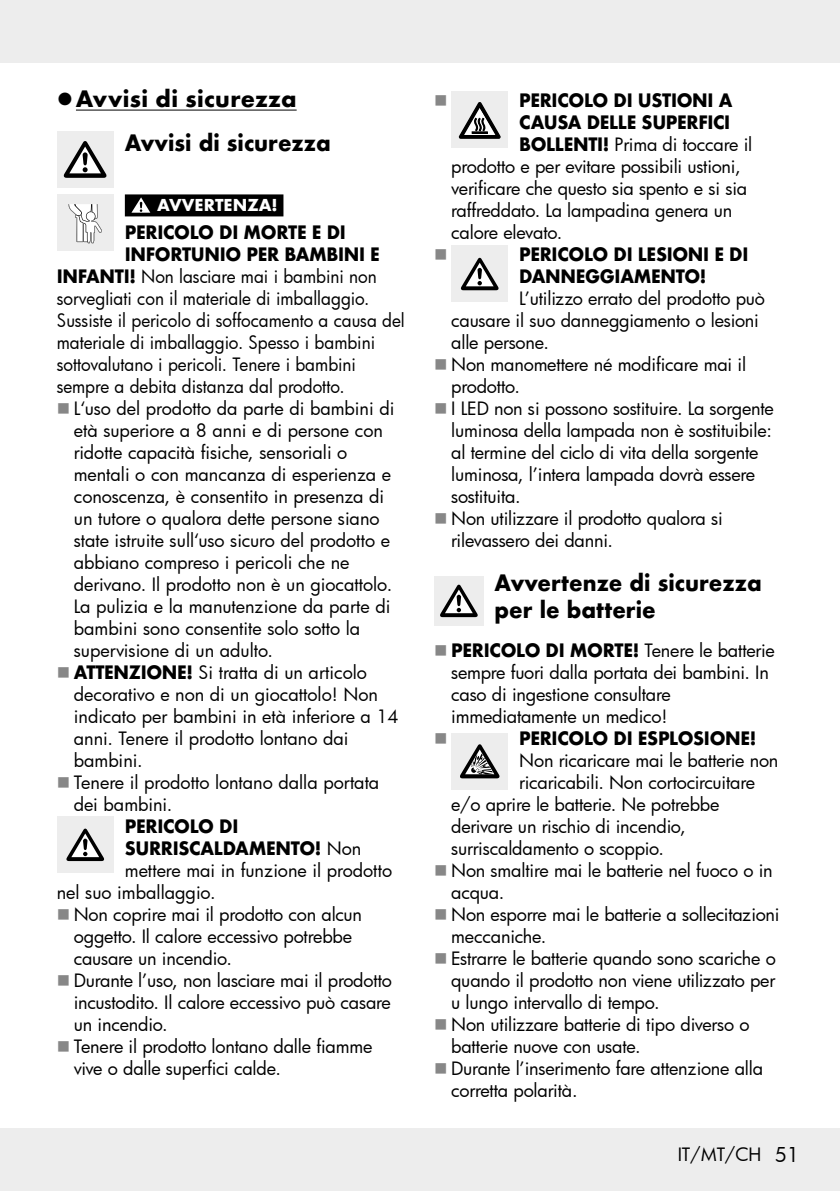
<style>
.page{position:relative;width:840px;height:1191px;background:#fff}
.page>*{position:absolute;margin:0;border:0;box-sizing:border-box;transform-origin:0 0}
.t1{font:700 22px/44px "Futura";color:#000}
.t2{font:700 22px/26.4px "Futura";color:#000;scale:.95 1}
.t3{font:18px/22px "Futura";letter-spacing:-.01em;color:#000}
.t4{font:18px "Futura";letter-spacing:-.01em;color:#000;scale:.95 1}
.t5{font:700 18px/22px "Futura";letter-spacing:-.02em;color:#000;scale:.95 1}
.t6{font:700 16px "Futura";color:#fff}
.s1{font-weight:700}
.s2{font-weight:400}
.s3{font-size:20px}
</style>
<div class="page">
<div style="left:0;top:0;width:839px;height:62px;background:#ededed"></div>
<div style="left:0;top:1128px;width:839px;height:63px;background:#ededed"></div>
<hr style="left:76px;top:110px;width:220px;height:1px;background:#000">
<div style="left:125px;top:194px;width:158px;height:22px;background:#000"></div>
<div style="left:57px;top:131px;width:56px;height:57px;background:#ededed"></div>
<svg style="left:64px;top:141px;width:42px;height:37px"></svg>
<div style="left:57px;top:194px;width:56px;height:57px;background:#ededed"></div>
<svg style="left:68px;top:204px;width:34px;height:39px"></svg>
<svg style="left:131px;top:197px;width:19px;height:16px"></svg>
<div style="left:57px;top:816px;width:56px;height:57px;background:#ededed"></div>
<svg style="left:66px;top:828px;width:38px;height:33px"></svg>
<div style="left:451px;top:91px;width:56px;height:57px;background:#ededed"></div>
<svg style="left:458px;top:102px;width:43px;height:37px"></svg>
<div style="left:451px;top:245px;width:56px;height:57px;background:#ededed"></div>
<svg style="left:460px;top:258px;width:38px;height:32px"></svg>
<div style="left:434px;top:576px;width:49px;height:49px;background:#ededed"></div>
<svg style="left:440px;top:584px;width:37px;height:33px"></svg>
<div style="left:451px;top:733px;width:56px;height:56px;background:#ededed"></div>
<svg style="left:460px;top:744px;width:39px;height:34px"></svg>
<p class="t1" style="left:125px;top:77px;width:207px;text-indent:-49px">Avvisi di sicurezza<br>Avvisi di sicurezza</p>
<p class="t6" style="left:157px;top:193px;width:122px">AVVERTENZA!</p>
<p class="t5" style="left:125px;top:221px;width:234px">PERICOLO DI MORTE E DI</p>
<p class="t5" style="left:125px;top:243px;width:270px">INFORTUNIO PER BAMBINI E</p>
<p class="t4" style="left:57px;top:264px;width:338px"><span class="s1">INFANTI!</span> Non lasciare mai i bambini non</p>
<p class="t4" style="left:57px;top:286px;width:330px">sorvegliati con il materiale di imballaggio.</p>
<p class="t4" style="left:57px;top:308px;width:367px">Sussiste il pericolo di soffocamento a causa del</p>
<p class="t4" style="left:57px;top:330px;width:336px">materiale di imballaggio. Spesso i bambini</p>
<p class="t4" style="left:57px;top:352px;width:316px">sottovalutano i pericoli. Tenere i bambini</p>
<p class="t4" style="left:57px;top:374px;width:304px">sempre a debita distanza dal prodotto.</p>
<p class="t3" style="left:74px;top:397px;width:322px">L‘uso del prodotto da parte di bambini di</p>
<p class="t3" style="left:74px;top:419px;width:310px">età superiore a 8 anni e di persone con</p>
<p class="t3" style="left:74px;top:441px;width:275px">ridotte capacità fisiche, sensoriali o</p>
<p class="t3" style="left:74px;top:463px;width:318px">mentali o con mancanza di esperienza e</p>
<p class="t3" style="left:74px;top:485px;width:312px">conoscenza, è consentito in presenza di</p>
<p class="t3" style="left:74px;top:507px;width:307px">un tutore o qualora dette persone siano</p>
<p class="t3" style="left:74px;top:529px;width:317px">state istruite sull‘uso sicuro del prodotto e</p>
<p class="t3" style="left:74px;top:551px;width:277px">abbiano compreso i pericoli che ne</p>
<p class="t3" style="left:74px;top:573px;width:320px">derivano. Il prodotto non è un giocattolo.</p>
<p class="t3" style="left:74px;top:595px;width:318px">La pulizia e la manutenzione da parte di</p>
<p class="t3" style="left:74px;top:617px;width:288px">bambini sono consentite solo sotto la</p>
<p class="t3" style="left:74px;top:639px;width:201px">supervisione di un adulto.</p>
<p class="t3" style="left:74px;top:661px;width:294px"><span class="s1">ATTENZIONE!</span> Si tratta di un articolo</p>
<p class="t3" style="left:74px;top:683px;width:305px">decorativo e non di un giocattolo! Non</p>
<p class="t3" style="left:74px;top:705px;width:326px">indicato per bambini in età inferiore a 14</p>
<p class="t3" style="left:74px;top:727px;width:276px">anni. Tenere il prodotto lontano dai</p>
<p class="t3" style="left:74px;top:749px;width:70px">bambini.</p>
<p class="t3" style="left:74px;top:771px;width:307px">Tenere il prodotto lontano dalla portata</p>
<p class="t3" style="left:74px;top:793px;width:100px">dei bambini.</p>
<p class="t5" style="left:125px;top:815px;width:121px">PERICOLO DI</p>
<p class="t5" style="left:125px;top:837px;width:250px">SURRISCALDAMENTO! <span class="s2">Non</span></p>
<p class="t3" style="left:125px;top:859px;width:269px">mettere mai in funzione il prodotto</p>
<p class="t3" style="left:57px;top:881px;width:160px">nel suo imballaggio.</p>
<p class="t3" style="left:74px;top:903px;width:290px">Non coprire mai il prodotto con alcun</p>
<p class="t3" style="left:74px;top:925px;width:280px">oggetto. Il calore eccessivo potrebbe</p>
<p class="t3" style="left:74px;top:947px;width:160px">causare un incendio.</p>
<p class="t3" style="left:74px;top:969px;width:319px">Durante l’uso, non lasciare mai il prodotto</p>
<p class="t3" style="left:74px;top:991px;width:318px">incustodito. Il calore eccessivo può casare</p>
<p class="t3" style="left:74px;top:1013px;width:95px">un incendio.</p>
<p class="t3" style="left:74px;top:1035px;width:300px">Tenere il prodotto lontano dalle fiamme</p>
<p class="t3" style="left:74px;top:1057px;width:208px">vive o dalle superfici calde.</p>
<p class="t5" style="left:519px;top:89px;width:226px">PERICOLO DI USTIONI A</p>
<p class="t5" style="left:519px;top:111px;width:223px">CAUSA DELLE SUPERFICI</p>
<p class="t3" style="left:519px;top:133px;width:234px"><span class="s1">BOLLENTI!</span> Prima di toccare il</p>
<p class="t3" style="left:451px;top:155px;width:291px">prodotto e per evitare possibili ustioni,</p>
<p class="t3" style="left:451px;top:177px;width:297px">verificare che questo sia spento e si sia</p>
<p class="t3" style="left:451px;top:199px;width:282px">raffreddato. La lampadina genera un</p>
<p class="t3" style="left:451px;top:221px;width:112px">calore elevato.</p>
<p class="t5" style="left:519px;top:243px;width:243px">PERICOLO DI LESIONI E DI<br>DANNEGGIAMENTO!</p>
<p class="t3" style="left:451px;top:287px;width:324px;text-indent:68px">L’utilizzo errato del prodotto può causare il suo danneggiamento o lesioni alle persone.<br>Non manomettere né modificare mai il prodotto.<br>I LED non si possono sostituire. La sorgente luminosa della lampada non è sostituibile: al termine del ciclo di vita della sorgente luminosa, l’intera lampada dovrà essere sostituita.<br>Non utilizzare il prodotto qualora si rilevassero dei danni.</p>
<p class="t2" style="left:494px;top:570px;width:282px">Avvertenze di sicurezza per le batterie</p>
<p class="t3" style="left:451px;top:639px;width:325px"><span class="s1">PERICOLO DI MORTE!</span> Tenere le batterie sempre fuori dalla portata dei bambini. In caso di ingestione consultare immediatamente un medico!</p>
<p class="t5" style="left:519px;top:727px;width:251px">PERICOLO DI ESPLOSIONE!</p>
<p class="t3" style="left:519px;top:749px;width:260px">Non ricaricare mai le batterie non</p>
<p class="t3" style="left:519px;top:771px;width:237px">ricaricabili. Non cortocircuitare</p>
<p class="t3" style="left:451px;top:793px;width:269px">e/o aprire le batterie. Ne potrebbe</p>
<p class="t3" style="left:451px;top:815px;width:236px">derivare un rischio di incendio,</p>
<p class="t3" style="left:451px;top:837px;width:214px">surriscaldamento o scoppio.</p>
<p class="t3" style="left:451px;top:859px;width:323px">Non smaltire mai le batterie nel fuoco o in</p>
<p class="t3" style="left:451px;top:881px;width:55px">acqua.</p>
<p class="t3" style="left:451px;top:903px;width:330px">Non esporre mai le batterie a sollecitazioni</p>
<p class="t3" style="left:451px;top:925px;width:96px">meccaniche.</p>
<p class="t3" style="left:451px;top:947px;width:326px">Estrarre le batterie quando sono scariche o</p>
<p class="t3" style="left:451px;top:969px;width:325px">quando il prodotto non viene utilizzato per</p>
<p class="t3" style="left:451px;top:991px;width:210px">u lungo intervallo di tempo.</p>
<p class="t3" style="left:451px;top:1013px;width:300px">Non utilizzare batterie di tipo diverso o</p>
<p class="t3" style="left:451px;top:1035px;width:191px">batterie nuove con usate.</p>
<p class="t3" style="left:451px;top:1057px;width:313px">Durante l’inserimento fare attenzione alla</p>
<p class="t3" style="left:451px;top:1079px;width:128px">corretta polarità.</p>
<p class="t3" style="left:677px;top:1143px;width:123px">IT/MT/CH <span class="s3">51</span></p>
</div>
